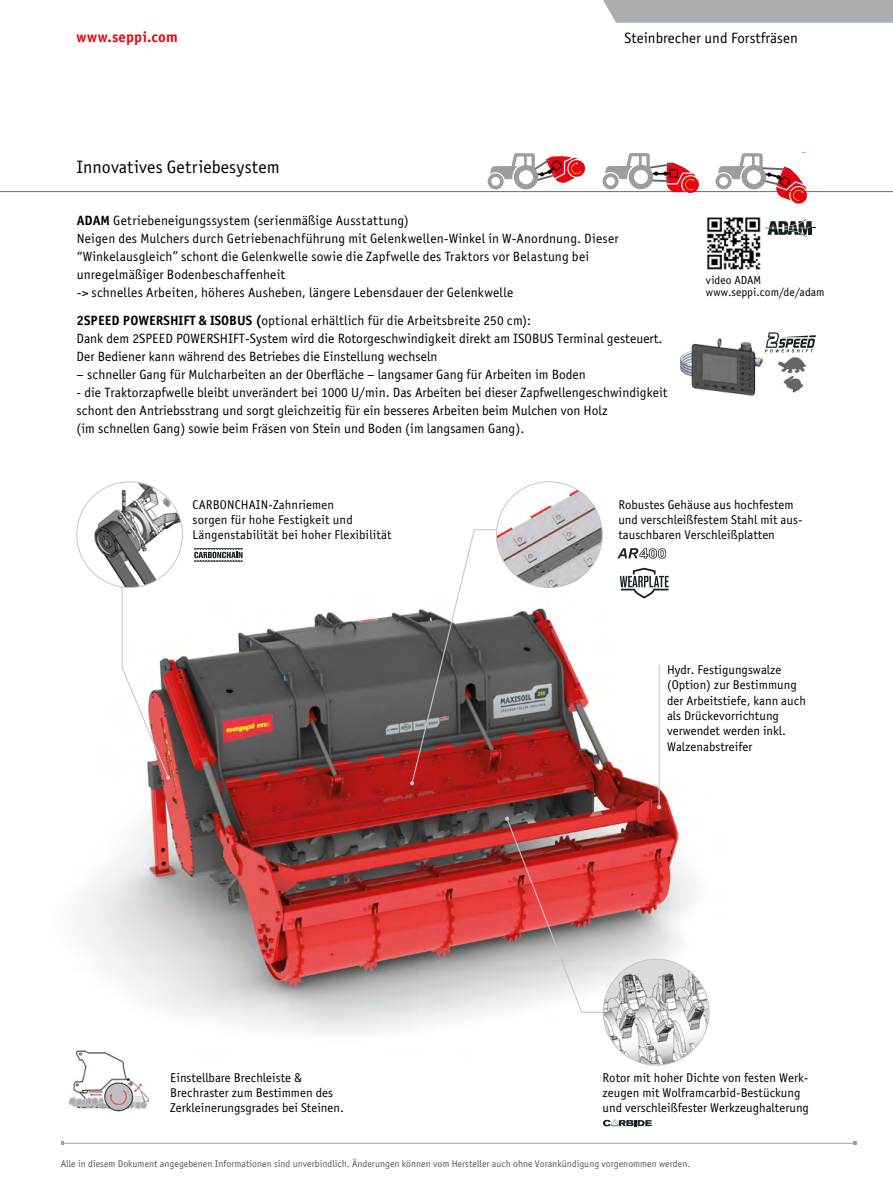
<style>
.page{position:relative;width:893px;height:1191px;background:#fff}
.page>*{position:absolute;margin:0;border:0;box-sizing:border-box;transform-origin:0 0}
.t1{font:18px "Officina Sans Book ITC";color:#000}
.t2{font:15px "Officina Sans Book ITC";color:#000}
.t3{font:15px "Officina Sans Bold ITC";letter-spacing:.005em;color:#e30613}
.t4{font:13.5px/18px "Officina Sans Book ITC";color:#000}
.t5{font:12.75px/15.3px "Officina Sans Book ITC";color:#000}
.t6{font:11.55px/12px "Officina Sans Book ITC";color:#000}
.t7{font:9.75px "Officina Sans Book ITC";color:#575756}
.s1{font-family:"Officina Sans Bold ITC"}
</style>
<div class="page">
<div style="left:603px;top:0;width:290px;height:23px;background:#acafb2"></div>
<hr style="left:0;top:191px;width:893px;height:1px;background:#706f6f">
<img style="left:79px;top:583px;width:631px;height:474px">
<img style="left:68px;top:1041px;width:90px;height:71px">
<svg style="left:715px;top:153px;width:93px;height:51px"></svg>
<svg style="left:682px;top:176px;width:17px;height:17px"></svg>
<svg style="left:603px;top:153px;width:93px;height:39px"></svg>
<svg style="left:488px;top:153px;width:98px;height:36px"></svg>
<svg style="left:121px;top:578px;width:49px;height:201px"></svg>
<svg style="left:410px;top:529px;width:115px;height:256px"></svg>
<img style="left:496px;top:482px;width:106px;height:105px;border-radius:53px">
<hr style="left:62px;top:1142px;width:793px;height:1px;background:#9d9d9c">
<svg style="left:505px;top:816px;width:138px;height:197px;background:#cd7e7d"></svg>
<img style="left:603px;top:959px;width:106px;height:106px;border-radius:53px">
<img style="left:777px;top:357px;width:30px;height:36px">
<svg style="left:768px;top:332px;width:48px;height:20px"></svg>
<svg style="left:765px;top:219px;width:51px;height:18px"></svg>
<svg style="left:194px;top:548px;width:49px;height:13px"></svg>
<svg style="left:620px;top:568px;width:48px;height:30px"></svg>
<svg style="left:617px;top:548px;width:49px;height:10px"></svg>
<hr style="left:659px;top:665px;width:1px;height:142px;background:#c6c6c6">
<svg style="left:657px;top:805px;width:4px;height:4px"></svg>
<svg style="left:603px;top:1119px;width:49px;height:7px"></svg>
<img style="left:77px;top:482px;width:105px;height:105px;border-radius:53px">
<img style="left:680px;top:334px;width:94px;height:63px">
<img style="left:707px;top:217px;width:54px;height:53px">
<p class="t3" style="left:77px;top:31px;width:103px">www.seppi.com</p>
<p class="t2" style="left:624px;top:30px;width:175px">Steinbrecher und Forstfräsen</p>
<h1 class="t1" style="left:77px;top:157px;width:205px">Innovatives Getriebesystem</h1>
<p class="t4" style="left:77px;top:211px;width:543px"><span class="s1">ADAM</span> Getriebeneigungssystem (serienmäßige Ausstattung)<br>Neigen des Mulchers durch Getriebenachführung mit Gelenkwellen-Winkel in W-Anordnung. Dieser “Winkelausgleich” schont die Gelenkwelle sowie die Zapfwelle des Traktors vor Belastung bei unregelmäßiger Bodenbeschaffenheit<br>-&gt; schnelles Arbeiten, höheres Ausheben, längere Lebensdauer der Gelenkwelle</p>
<p class="t4" style="left:77px;top:312px;width:588px"><span class="s1">2SPEED POWERSHIFT &amp; ISOBUS (</span>optional erhältlich für die Arbeitsbreite 250 cm):<br>Dank dem 2SPEED POWERSHIFT-System wird die Rotorgeschwindigkeit direkt am ISOBUS Terminal gesteuert.<br>Der Bediener kann während des Betriebes die Einstellung wechseln</p>
<p class="t4" style="left:77px;top:366px;width:511px">– schneller Gang für Mulcharbeiten an der Oberfläche – langsamer Gang für Arbeiten im Boden</p>
<p class="t4" style="left:77px;top:384px;width:592px">- die Traktorzapfwelle bleibt unverändert bei 1000 U/min. Das Arbeiten bei dieser Zapfwellengeschwindigkeit schont den Antriebsstrang und sorgt gleichzeitig für ein besseres Arbeiten beim Mulchen von Holz<br>(im schnellen Gang) sowie beim Fräsen von Stein und Boden (im langsamen Gang).</p>
<p class="t6" style="left:706px;top:274px;width:120px">video ADAM www.seppi.com/de/adam</p>
<p class="t5" style="left:193px;top:497px;width:200px">CARBONCHAIN-Zahnriemen<br>sorgen für hohe Festigkeit und<br>Längenstabilität bei hoher Flexibilität</p>
<p class="t5" style="left:170px;top:1070px;width:175px">Einstellbare Brechleiste &amp;<br>Brechraster zum Bestimmen des<br>Zerkleinerungsgrades bei Steinen.</p>
<p class="t5" style="left:618px;top:497px;width:186px">Robustes Gehäuse aus hochfestem und verschleißfestem Stahl mit aus&shy;tauschbaren Verschleißplatten</p>
<p class="t5" style="left:667px;top:662px;width:140px">Hydr. Festigungswalze (Option) zur Bestimmung der Arbeitstiefe, kann auch als Drückevorrichtung verwendet werden inkl.<br>Walzenabstreifer</p>
<p class="t5" style="left:603px;top:1070px;width:208px">Rotor mit hoher Dichte von festen Werk&shy;zeugen mit Wolframcarbid-Bestückung und verschleißfester Werkzeughalterung</p>
<p class="t7" style="left:61px;top:1158px;width:631px">Alle in diesem Dokument angegebenen Informationen sind unverbindlich. Änderungen können vom Hersteller auch ohne Vorankündigung vorgenommen werden.</p>
</div>
